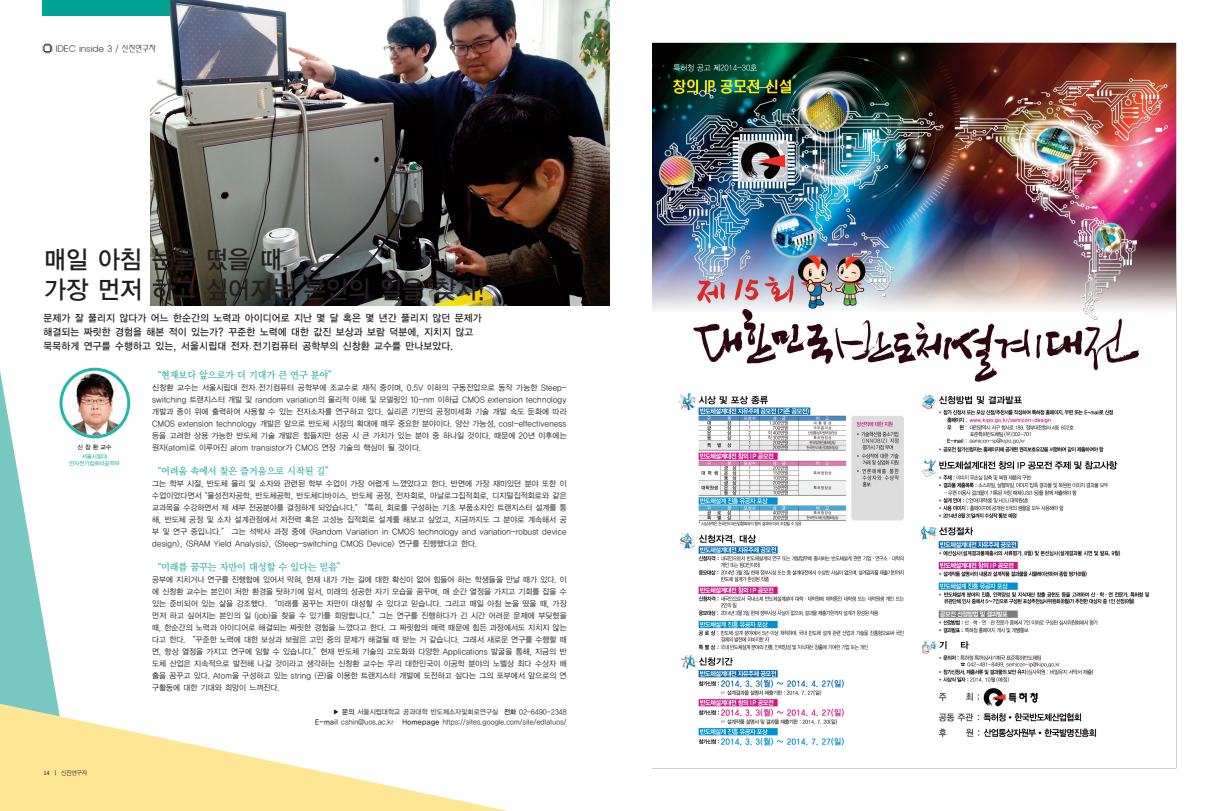
<style>
.page{position:relative;width:1219px;height:811px;background:#fff}
.page>*{position:absolute;margin:0;border:0;box-sizing:border-box;transform-origin:0 0}
.t1{font:25px/30px "YGO13";letter-spacing:-.075em;color:#231f20;scale:.95 1}
.t2{font:10px/14px "YGO13";letter-spacing:-.05em;color:#231f20;scale:.95 1}
.t3{font:10px "Y Mj O13";letter-spacing:-.075em;color:#00a293;scale:.95 1}
.t4{font:8px/12px "YGO12";letter-spacing:-.075em;color:#231f20;text-align:justify;scale:.95 1}
.t5{font:8px "Yhead UL";letter-spacing:-.1em;color:#231f20;scale:.95 1}
.t6{font:7px/10px "YGO12";letter-spacing:-.075em;color:#231f20;text-align:right;scale:.95 1}
.t7{font:6px "Apple Gothic";letter-spacing:-.075em;color:#231f20;scale:.95 1}
.t8{font:6px "YDVYGO13";letter-spacing:.35em;color:#231f20}
.t9{font:5.5px/6.6px "YDVYGO12";color:#00a293;text-align:center}
.s1{font-family:"Adobe Garamond Pro";font-style:italic}
.s2{font-family:"Andale Mono"}
.s3{font-family:"YGO13"}
</style>
<div class="page">
<img style="left:652px;top:43px;width:524px;height:703px">
<img style="left:151px;top:0;width:458px;height:305px">
<svg style="left:0;top:367px;width:130px;height:333px"></svg>
<svg style="left:0;top:700px;width:508px;height:111px"></svg>
<svg style="left:43px;top:43px;width:10px;height:10px"></svg>
<div style="left:43px;top:0;width:127px;height:16px;background:#00a293"></div>
<p class="t5" style="left:56px;top:44px;width:107px">IDEC inside 3 / 신진연구자</p>
<h1 class="t1" style="left:43px;top:244px;width:469px">매일 아침 눈을 떴을 때,<br>가장 먼저 하고 싶어지는 본인의 일을 찾자!</h1>
<p class="t2" style="left:43px;top:311px;width:464px">문제가 잘 풀리지 않다가 어느 한순간의 노력과 아이디어로 지난 몇 달 혹은 몇 년간 풀리지 않던 문제가 해결되는 짜릿한 경험을 해본 적이 있는가? 꾸준한 노력에 대한 값진 보상과 보람 덕분에, 지치지 않고 묵묵하게 연구를 수행하고 있는, 서울시립대 전자<span class="s1">․</span>전기컴퓨터 공학부의 신창환 교수를 만나보았다.</p>
<p class="t8" style="left:78px;top:444px;width:35px">신창환교수</p>
<p class="t9" style="left:69px;top:453px;width:52px">서울시립대 전자전기컴퓨터공학부</p>
<p class="t7" style="left:44px;top:770px;width:48px"><span class="s2">14</span> ㅣ 신진연구자</p>
<p class="t3" style="left:152px;top:369px;width:197px">“현재보다 앞으로가 더 기대가 큰 연구 분야”</p>
<p class="t4" style="left:152px;top:382px;width:438px">신창환 교수는 서울시립대 전자<span class="s1">․</span>전기컴퓨터 공학부에 조교수로 재직 중이며, 0.5V 이하의 구동전압으로 동작 가능한 Steep&shy;switching 트랜지스터 개발 및 random variation의 물리적 이해 및 모델링인 10-nm 이하급 CMOS extension technology 개발과 종이 위에 출력하여 사용할 수 있는 전자소자를 연구하고 있다. 실리콘 기반의 공정미세화 기술 개발 속도 둔화에 따라 CMOS extension technology 개발은 앞으로 반도체 시장의 확대에 매우 중요한 분야이다. 양산 가능성, cost-effectiveness 등을 고려한 상용 가능한 반도체 기술 개발은 힘들지만 성공 시 큰 가치가 있는 분야 중 하나일 것이다. 때문에 20년 이후에는 원자(atom)로 이루어진 atom transistor가 CMOS 연장 기술의 핵심이 될 것이다.</p>
<p class="t3" style="left:152px;top:465px;width:194px">“어려움 속에서 찾은 즐거움으로 시작된 길”</p>
<p class="t4" style="left:152px;top:478px;width:438px">그는 학부 시절, 반도체 물리 및 소자와 관련된 학부 수업이 가장 어렵게 느꼈었다고 한다. 반면에 가장 재미있던 분야 또한 이 수업이었다면서 "물성전자공학, 반도체공학, 반도체디바이스, 반도체 공정, 전자회로, 아날로그집적회로, 디지털집적회로와 같은 교과목을 수강하면서 제 세부 전공분야를 결정하게 되었습니다." “특히, 회로를 구성하는 기초 부품소자인 트랜지스터 설계를 통 해, 반도체 공정 및 소자 설계관점에서 저전력 혹은 고성능 집적회로 설계를 해보고 싶었고, 지금까지도 그 분야로 계속해서 공 부 및 연구 중입니다.” 그는 석박사 과정 중에 &lt;Random Variation in CMOS technology and variation-robust device design&gt;, &lt;SRAM Yield Analysis&gt;, &lt;Steep-switching CMOS Device&gt; 연구를 진행했다고 한다.</p>
<p class="t3" style="left:152px;top:561px;width:206px">“미래를 꿈꾸는 자만이 대성할 수 있다는 믿음”</p>
<p class="t4" style="left:152px;top:574px;width:438px">공부에 지치거나 연구를 진행함에 있어서 막혀, 현재 내가 가는 길에 대한 확신이 없어 힘들어 하는 학생들을 만날 때가 있다. 이 에 신창환 교수는 본인이 처한 환경을 탓하기에 앞서, 미래의 성공한 자기 모습을 꿈꾸며, 매 순간 열정을 가지고 기회를 잡을 수 있는 준비되어 있는 삶을 강조했다. “미래를 꿈꾸는 자만이 대성할 수 있다고 믿습니다. 그리고 매일 아침 눈을 떴을 때, 가장 먼저 하고 싶어지는 본인의 일 (job)을 찾을 수 있기를 희망합니다.”그는 연구를 진행하다가 긴 시간 어려운 문제에 부딪혔을 때, 한순간의 노력과 아이디어로 해결되는 짜릿한 경험을 느꼈다고 한다. 그 짜릿함의 매력 때문에 힘든 과정에서도 지치지 않는 다고 한다. “꾸준한 노력에 대한 보상과 보람은 고민 중의 문제가 해결될 때 받는 거 같습니다. 그래서 새로운 연구를 수행할 때 면, 항상 열정을 가지고 연구에 임할 수 있습니다.”현재 반도체 기술의 고도화와 다양한 Applications 발굴을 통해, 지금의 반 도체 산업은 지속적으로 발전해 나갈 것이라고 생각하는 신창환 교수는 우리 대한민국이 이공학 분야의 노벨상 최다 수상자 배 출을 꿈꾸고 있다. Atom을 구성하고 있는 string (끈)을 이용한 트랜지스터 개발에 도전하고 싶다는 그의 포부에서 앞으로의 연 구활동에 대한 기대와 희망이 느껴진다.</p>
<p class="t6" style="left:315px;top:707px;width:267px">▶ <span class="s3">문의</span> 서울시립대학교 공과대학 반도체소자및회로연구실 <span class="s3">전화</span> 02-6490-2348<br><span class="s3">E-mail</span> cshin@uos.ac.kr <span class="s3">Homepage</span> https://sites.google.com/site/edlatuos/</p>
</div>
